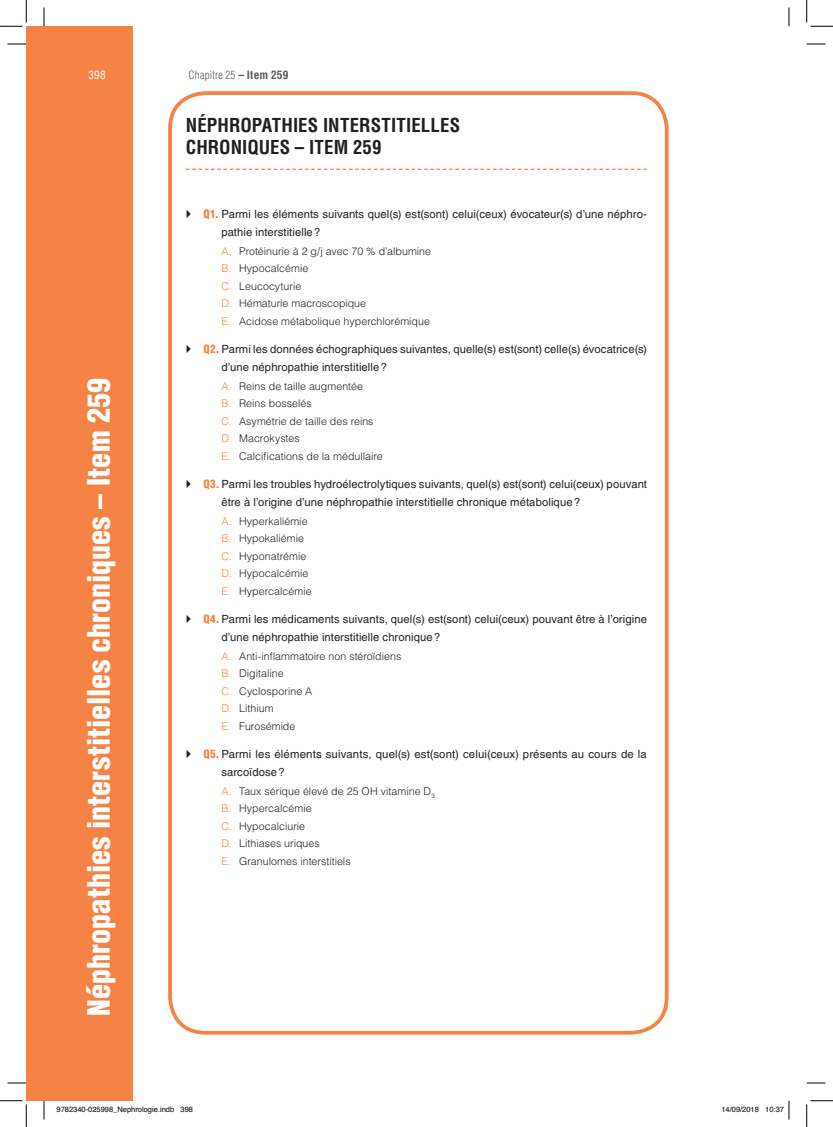
<style>
.page{position:relative;width:833px;height:1127px;background:#fff}
.page>*{position:absolute;margin:0;border:0;box-sizing:border-box;transform-origin:0 0}
.t1{font:900 condensed 30px "Helvetica LT Std";color:#fff}
.t2{font:700 condensed 18.75px/22.5px "Helvetica LT Std";letter-spacing:.005em;color:#231f20}
.t3{font:11.25px/17.5px "Helvetica LT Std";letter-spacing:.01em;color:#231f20}
.t4{font:300 condensed 11.25px "Helvetica LT Std";letter-spacing:.015em;color:#57585a}
.t5{font:condensed 11.25px "Helvetica LT Std";color:#fff}
.t6{font:300 10.62px/17.5px "Helvetica LT Std";letter-spacing:.005em;color:#231f20}
.t7{font:7.5px "Helvetica";color:#000}
.s1{font-weight:700}
.s2{font-weight:900;font-stretch:condensed;color:#f58345}
.s3{color:#f58345}
</style>
<div class="page">
<div style="left:26px;top:26px;width:107px;height:1074px;background:#f58345"></div>
<div style="left:168px;top:91px;width:500px;height:943px;border:4px solid #f58345;border-radius:35px"></div>
<svg style="left:186px;top:169px;width:460px;height:1px"></svg>
<svg style="left:8px;top:43px;width:18px;height:2px"></svg>
<svg style="left:806px;top:43px;width:19px;height:2px"></svg>
<svg style="left:8px;top:1082px;width:18px;height:1px"></svg>
<svg style="left:806px;top:1082px;width:19px;height:1px"></svg>
<svg style="left:43px;top:8px;width:2px;height:18px"></svg>
<svg style="left:43px;top:1100px;width:2px;height:19px"></svg>
<svg style="left:788px;top:8px;width:1px;height:18px"></svg>
<svg style="left:0;top:0;width:27px;height:27px"></svg>
<svg style="left:0;top:1100px;width:27px;height:26px"></svg>
<svg style="left:806px;top:0;width:26px;height:27px"></svg>
<svg style="left:806px;top:1100px;width:26px;height:26px"></svg>
<svg style="left:788px;top:1100px;width:1px;height:19px"></svg>
<p class="t5" style="left:88px;top:68px;width:19px">398</p>
<h1 class="t1" style="left:80px;top:1015px;width:639px;rotate:-90deg">Néphropathies interstitielles chroniques – Item 259</h1>
<p class="t4" style="left:188px;top:68px;width:101px">Chapitre 25 <span class="s1">– Item 259</span></p>
<h2 class="t2" style="left:186px;top:114px;width:275px">NÉPHROPATHIES INTERSTITIELLES<br>CHRONIQUES – ITEM 259</h2>
<p class="t3" style="left:221px;top:205px;width:427px;text-indent:-18px"><span class="s2">Q1.</span> Parmi les éléments suivants quel(s) est(sont) celui(ceux) évocateur(s) d’une néphro&shy;pathie interstitielle?</p>
<p class="t6" style="left:221px;top:242px;width:211px"><span class="s3">A.</span> Protéinurie à 2 g/j avec 70 % d’albumine<br><span class="s3">B.</span> Hypocalcémie<br><span class="s3">C.</span> Leucocyturie<br><span class="s3">D.</span> Hématurie macroscopique<br><span class="s3">E.</span> Acidose métabolique hyperchlorémique</p>
<p class="t3" style="left:221px;top:340px;width:427px;text-indent:-18px"><span class="s2">Q2.</span>Parmi les données échographiques suivantes, quelle(s) est(sont) celle(s) évocatrice(s) d’une néphropathie interstitielle?</p>
<p class="t6" style="left:221px;top:377px;width:163px"><span class="s3">A.</span> Reins de taille augmentée<br><span class="s3">B.</span> Reins bosselés<br><span class="s3">C.</span> Asymétrie de taille des reins<br><span class="s3">D.</span> Macrokystes<br><span class="s3">E.</span> Calcifications de la médullaire</p>
<p class="t3" style="left:221px;top:475px;width:427px;text-indent:-18px"><span class="s2">Q3.</span> Parmi les troubles hydroélectrolytiques suivants, quel(s) est(sont) celui(ceux) pouvant être à l’origine d’une néphropathie interstitielle chronique métabolique?</p>
<p class="t6" style="left:221px;top:512px;width:92px"><span class="s3">A.</span> Hyperkaliémie<br><span class="s3">B.</span> Hypokaliémie<br><span class="s3">C.</span> Hyponatrémie<br><span class="s3">D.</span> Hypocalcémie<br><span class="s3">E.</span> Hypercalcémie</p>
<p class="t3" style="left:221px;top:610px;width:427px;text-indent:-18px"><span class="s2">Q4.</span>Parmi les médicaments suivants, quel(s) est(sont) celui(ceux) pouvant être à l’origine d’une néphropathie interstitielle chronique?</p>
<p class="t6" style="left:221px;top:647px;width:181px"><span class="s3">A.</span> Anti-inflammatoire non stéroïdiens<br><span class="s3">B.</span> Digitaline<br><span class="s3">C.</span> Cyclosporine A<br><span class="s3">D.</span> Lithium<br><span class="s3">E.</span> Furosémide</p>
<p class="t3" style="left:221px;top:745px;width:427px;text-indent:-18px"><span class="s2">Q5.</span>Parmi les éléments suivants, quel(s) est(sont) celui(ceux) présents au cours de la sarcoïdose?</p>
<p class="t6" style="left:221px;top:782px;width:215px"><span class="s3">A.</span> Taux sérique élevé de 25 OH vitamine D<sub>3<br></sub><span class="s3">B.</span> Hypercalcémie<br><span class="s3">C.</span> Hypocalciurie<br><span class="s3">D.</span> Lithiases uriques<br><span class="s3">E.</span> Granulomes interstitiels</p>
<p class="t7" style="left:56px;top:1103px;width:138px">9782340-025998_Nephrologie.indb 398</p>
<p class="t7" style="left:721px;top:1103px;width:64px">14/09/2018 10:37</p>
</div>
